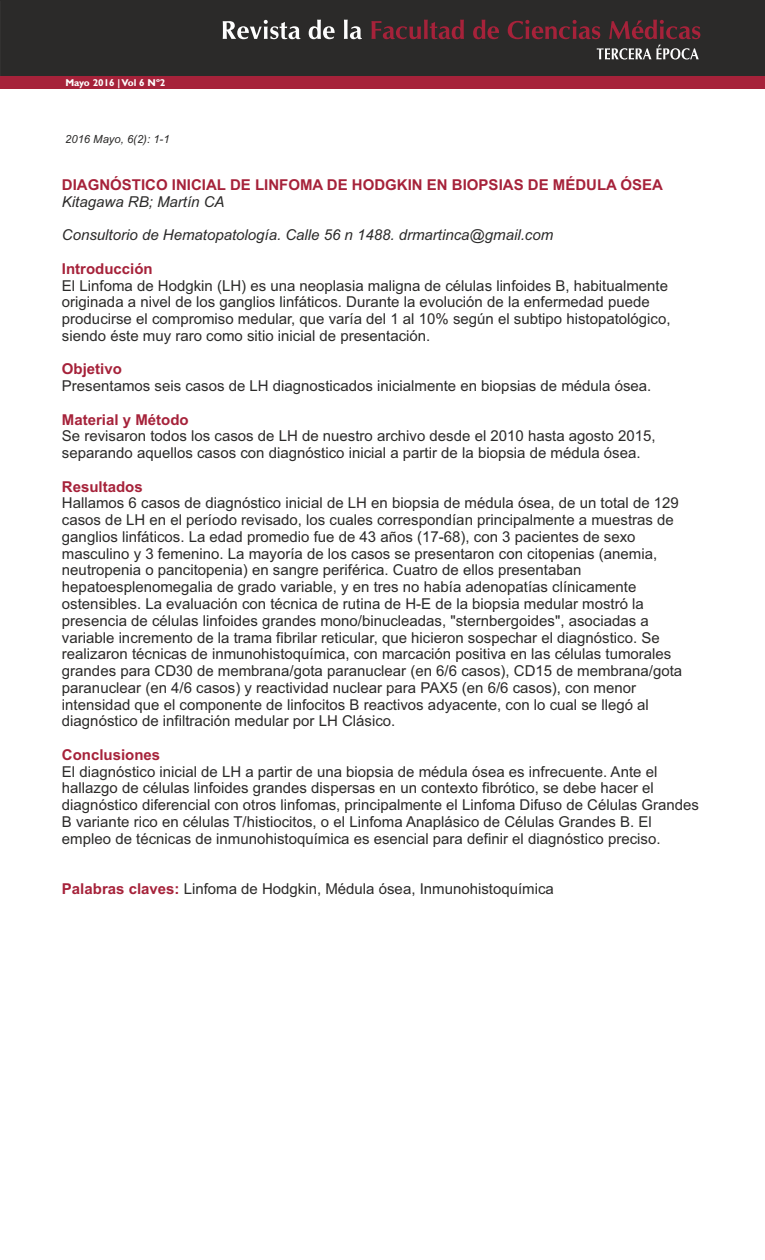
<style>
.page{position:relative;width:765px;height:1260px;background:#fff}
.page>*{position:absolute;margin:0;border:0;box-sizing:border-box;transform-origin:0 0}
.t1{font:15px/16.8px "Arial";color:#2b2a29}
.t2{font:700 15px "Arial";color:#a6223a}
.t3{font:italic 15px "Arial";color:#2b2a29}
.t4{font:italic 11.25px "Arial";color:#2b2a29}
.t5{font:700 10px "Gill Sans";color:#fefefe}
.s1{font-weight:700;color:#a6223a}
</style>
<div class="page">
<div style="left:0;top:0;width:765px;height:84px;background:#2b2a29"></div>
<svg style="left:223px;top:20px;width:77px;height:19px"></svg>
<svg style="left:309px;top:20px;width:53px;height:19px"></svg>
<svg style="left:371px;top:20px;width:329px;height:19px"></svg>
<svg style="left:597px;top:45px;width:102px;height:15px"></svg>
<div style="left:0;top:76px;width:765px;height:13px;background:#a6223a"></div>
<p class="t5" style="left:65px;top:79px;width:102px">Mayo 2016 | Vol 6 Nº2</p>
<p class="t4" style="left:65px;top:135px;width:106px">2016 Mayo, 6(2): 1-1</p>
<p class="t2" style="left:62px;top:179px;width:603px">DIAGNÓSTICO INICIAL DE LINFOMA DE HODGKIN EN BIOPSIAS DE MÉDULA ÓSEA</p>
<p class="t3" style="left:62px;top:196px;width:164px">Kitagawa RB; Martín CA</p>
<p class="t3" style="left:62px;top:229px;width:493px">Consultorio de Hematopatología. Calle 56 n 1488. drmartinca@gmail.com</p>
<p class="t2" style="left:62px;top:263px;width:92px">Introducción</p>
<p class="t1" style="left:62px;top:278px;width:610px">El Linfoma de Hodgkin (LH) es una neoplasia maligna de células linfoides B, habitualmente originada a nivel de los ganglios linfáticos. Durante la evolución de la enfermedad puede producirse el compromiso medular, que varía del 1 al 10% según el subtipo histopatológico, siendo éste muy raro como sitio inicial de presentación.</p>
<p class="t2" style="left:62px;top:363px;width:62px">Objetivo</p>
<p class="t1" style="left:62px;top:379px;width:591px">Presentamos seis casos de LH diagnosticados inicialmente en biopsias de médula ósea.</p>
<p class="t2" style="left:62px;top:414px;width:128px">Material y Método</p>
<p class="t1" style="left:62px;top:429px;width:595px">Se revisaron todos los casos de LH de nuestro archivo desde el 2010 hasta agosto 2015, separando aquellos casos con diagnóstico inicial a partir de la biopsia de médula ósea.</p>
<p class="t2" style="left:62px;top:481px;width:82px">Resultados</p>
<p class="t1" style="left:62px;top:496px;width:622px">Hallamos 6 casos de diagnóstico inicial de LH en biopsia de médula ósea, de un total de 129 casos de LH en el período revisado, los cuales correspondían principalmente a muestras de ganglios linfáticos. La edad promedio fue de 43 años (17-68), con 3 pacientes de sexo masculino y 3 femenino. La mayoría de los casos se presentaron con citopenias (anemia, neutropenia o pancitopenia) en sangre periférica. Cuatro de ellos presentaban hepatoesplenomegalia de grado variable, y en tres no había adenopatías clínicamente ostensibles. La evaluación con técnica de rutina de H-E de la biopsia medular mostró la presencia de células linfoides grandes mono/binucleadas, "sternbergoides", asociadas a variable incremento de la trama fibrilar reticular, que hicieron sospechar el diagnóstico. Se realizaron técnicas de inmunohistoquímica, con marcación positiva en las células tumorales grandes para CD30 de membrana/gota paranuclear (en 6/6 casos), CD15 de membrana/gota paranuclear (en 4/6 casos) y reactividad nuclear para PAX5 (en 6/6 casos), con menor intensidad que el componente de linfocitos B reactivos adyacente, con lo cual se llegó al diagnóstico de infiltración medular por LH Clásico.</p>
<p class="t2" style="left:62px;top:749px;width:100px">Conclusiones</p>
<p class="t1" style="left:62px;top:764px;width:638px">El diagnóstico inicial de LH a partir de una biopsia de médula ósea es infrecuente. Ante el hallazgo de células linfoides grandes dispersas en un contexto fibrótico, se debe hacer el diagnóstico diferencial con otros linfomas, principalmente el Linfoma Difuso de Células Grandes B variante rico en células T/histiocitos, o el Linfoma Anaplásico de Células Grandes B. El empleo de técnicas de inmunohistoquímica es esencial para definir el diagnóstico preciso.</p>
<p class="t1" style="left:62px;top:882px;width:493px"><span class="s1">Palabras claves:</span> Linfoma de Hodgkin, Médula ósea, Inmunohistoquímica</p>
</div>
